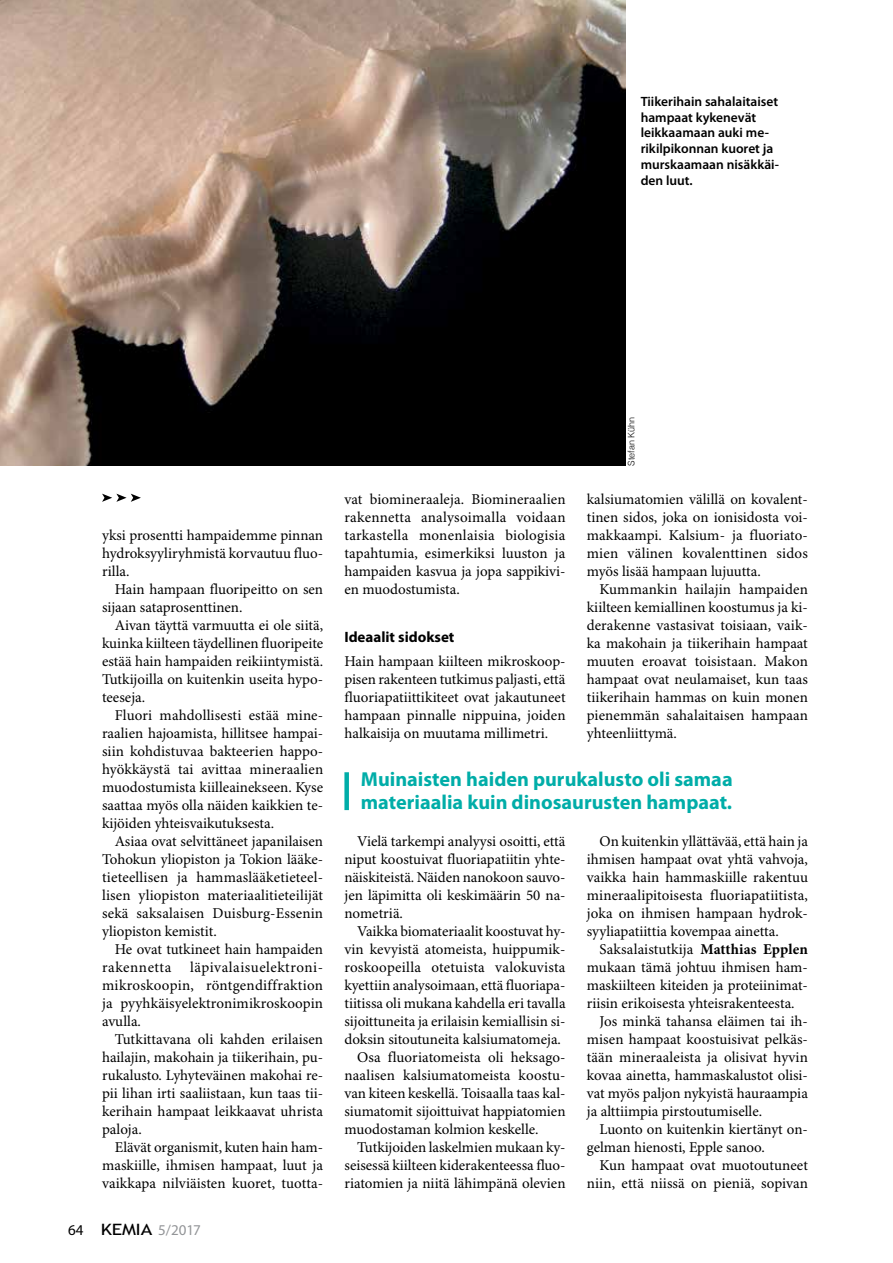
<style>
.page{position:relative;width:893px;height:1263px;background:#fff}
.page>*{position:absolute;margin:0;border:0;box-sizing:border-box;transform-origin:0 0}
.t1{font:700 20.25px/22.5px "Myriad Pro";color:#00ada8}
.t2{font:15px/18px "Minion Pro";color:#000;text-align:justify}
.t3{font:700 15px "Myriad Pro";color:#000}
.t4{font:15px "Myriad Pro";color:#939598}
.t5{font:600 13.5px/15.8px "Myriad Pro";color:#000}
.t6{font:300 9px "Helvetica";color:#000}
.s1{color:#000}
.s2{font-family:"Trebuchet MS";font-size:15.6px;color:#000}
.s3{font-weight:700}
</style>
<div class="page">
<img style="left:0;top:0;width:625px;height:466px">
<div style="left:344px;top:772px;width:5px;height:38px;background:#00ada8"></div>
<svg style="left:102px;top:494px;width:39px;height:8px"></svg>
<p class="t5" style="left:641px;top:94px;width:140px">Tiikerihain sahalaitaiset hampaat kykenevät leikkaamaan auki me&shy;rikilpikonnan kuoret ja murskaamaan nisäkkäi&shy;den luut.</p>
<p class="t2" style="left:102px;top:527px;width:223px">yksi prosentti hampaidemme pinnan hydroksyyliryhmistä korvautuu fluo&shy;rilla.</p>
<p class="t2" style="left:102px;top:581px;width:223px;text-indent:13px">Hain hampaan fluoripeitto on sen sijaan sataprosenttinen.</p>
<p class="t2" style="left:102px;top:617px;width:223px;text-indent:13px">Aivan täyttä varmuutta ei ole siitä, kuinka kiilteen täydellinen fluoripeite estää hain hampaiden reikiintymistä.<br>Tutkijoilla on kuitenkin useita hypo&shy;teeseja.</p>
<p class="t2" style="left:102px;top:707px;width:223px;text-indent:13px">Fluori mahdollisesti estää mine&shy;raalien hajoamista, hillitsee hampai&shy;siin kohdistuvaa bakteerien happo&shy;hyökkäystä tai avittaa mineraalien muodostumista kiilleainekseen. Kyse saattaa myös olla näiden kaikkien te&shy;kijöiden yhteisvaikutuksesta.</p>
<p class="t2" style="left:102px;top:833px;width:223px;text-indent:13px">Asiaa ovat selvittäneet japanilaisen Tohokun yliopiston ja Tokion lääke&shy;tieteellisen ja hammaslääketieteel&shy;lisen yliopiston materiaalitieteilijät sekä saksalaisen Duisburg-Essenin yliopiston kemistit.</p>
<p class="t2" style="left:102px;top:941px;width:223px;text-indent:13px">He ovat tutkineet hain hampaiden rakennetta läpivalaisuelektroni&shy;mikroskoopin, röntgendiffraktion ja pyyhkäisyelektronimikroskoopin avulla.</p>
<p class="t2" style="left:102px;top:1031px;width:223px;text-indent:13px">Tutkittavana oli kahden erilaisen hailajin, makohain ja tiikerihain, pu&shy;rukalusto. Lyhyteväinen makohai re&shy;pii lihan irti saaliistaan, kun taas tii&shy;kerihain hampaat leikkaavat uhrista paloja.</p>
<p class="t2" style="left:102px;top:1139px;width:223px;text-indent:13px">Elävät organismit, kuten hain ham&shy;maskiille, ihmisen hampaat, luut ja vaikkapa nilviäisten kuoret, tuotta-</p>
<p class="t4" style="left:68px;top:1220px;width:134px"><span class="s1">64</span> <span class="s2">KEMIA</span> 5/2017</p>
<p class="t2" style="left:344px;top:491px;width:223px">vat biomineraaleja. Biomineraalien rakennetta analysoimalla voidaan tarkastella monenlaisia biologisia tapahtumia, esimerkiksi luuston ja hampaiden kasvua ja jopa sappikivi&shy;en muodostumista.</p>
<p class="t3" style="left:344px;top:628px;width:112px">Ideaalit sidokset</p>
<p class="t2" style="left:344px;top:653px;width:223px">Hain hampaan kiilteen mikroskoop&shy;pisen rakenteen tutkimus paljasti, että fluoriapatiittikiteet ovat jakautuneet hampaan pinnalle nippuina, joiden halkaisija on muutama millimetri.</p>
<p class="t6" style="left:624px;top:466px;width:51px;rotate:-90deg">Stefan Kühn</p>
<p class="t2" style="left:587px;top:491px;width:223px">kalsiumatomien välillä on kovalent&shy;tinen sidos, joka on ionisidosta voi&shy;makkaampi. Kalsium- ja fluoriato&shy;mien välinen kovalenttinen sidos myös lisää hampaan lujuutta.</p>
<p class="t2" style="left:587px;top:581px;width:223px;text-indent:13px">Kummankin hailajin hampaiden kiilteen kemiallinen koostumus ja ki&shy;derakenne vastasivat toisiaan, vaik&shy;ka makohain ja tiikerihain hampaat muuten eroavat toisistaan. Makon hampaat ovat neulamaiset, kun taas tiikerihain hammas on kuin monen pienemmän sahalaitaisen hampaan yhteenliittymä.</p>
<h1 class="t1" style="left:361px;top:768px;width:373px">Muinaisten haiden purukalusto oli samaa materiaalia kuin dinosaurusten hampaat.</h1>
<p class="t2" style="left:344px;top:833px;width:223px;text-indent:13px">Vielä tarkempi analyysi osoitti, että niput koostuivat fluoriapatiitin yhte&shy;näiskiteistä. Näiden nanokoon sauvo&shy;jen läpimitta oli keskimäärin 50 na&shy;nometriä.</p>
<p class="t2" style="left:357px;top:923px;width:210px">Vaikka biomateriaalit koostuvat hy-</p>
<p class="t2" style="left:344px;top:941px;width:223px">vin kevyistä atomeista, huippumik-</p>
<p class="t2" style="left:344px;top:959px;width:223px">roskoopeilla otetuista valokuvista</p>
<p class="t2" style="left:344px;top:977px;width:223px">kyettiin analysoimaan, että fluoriapa-</p>
<p class="t2" style="left:344px;top:995px;width:223px">tiitissa oli mukana kahdella eri tavalla</p>
<p class="t2" style="left:344px;top:1013px;width:223px">sijoittuneita ja erilaisin kemiallisin si-</p>
<p class="t2" style="left:344px;top:1031px;width:218px">doksin sitoutuneita kalsiumatomeja.</p>
<p class="t2" style="left:357px;top:1049px;width:210px">Osa fluoriatomeista oli heksago-</p>
<p class="t2" style="left:344px;top:1067px;width:223px">naalisen kalsiumatomeista koostu-</p>
<p class="t2" style="left:344px;top:1085px;width:223px">van kiteen keskellä. Toisaalla taas kal-</p>
<p class="t2" style="left:344px;top:1103px;width:223px">siumatomit sijoittuivat happiatomien</p>
<p class="t2" style="left:344px;top:1121px;width:196px">muodostaman kolmion keskelle.</p>
<p class="t2" style="left:357px;top:1139px;width:210px">Tutkijoiden laskelmien mukaan ky-</p>
<p class="t2" style="left:344px;top:1157px;width:223px">seisessä kiilteen kiderakenteessa fluo-</p>
<p class="t2" style="left:344px;top:1175px;width:223px">riatomien ja niitä lähimpänä olevien</p>
<p class="t2" style="left:587px;top:833px;width:223px;text-indent:13px">On kuitenkin yllättävää, että hain ja ihmisen hampaat ovat yhtä vahvoja, vaikka hain hammaskiille rakentuu mineraalipitoisesta fluoriapatiitista, joka on ihmisen hampaan hydrok&shy;syyliapatiittia kovempaa ainetta.</p>
<p class="t2" style="left:600px;top:941px;width:210px">Saksalaistutkija <span class="s3">Matthias Epplen</span></p>
<p class="t2" style="left:587px;top:959px;width:223px">mukaan tämä johtuu ihmisen ham-</p>
<p class="t2" style="left:587px;top:977px;width:223px">maskiilteen kiteiden ja proteiinimat-</p>
<p class="t2" style="left:587px;top:995px;width:209px">riisin erikoisesta yhteisrakenteesta.</p>
<p class="t2" style="left:600px;top:1013px;width:210px">Jos minkä tahansa eläimen tai ih-</p>
<p class="t2" style="left:587px;top:1031px;width:223px">misen hampaat koostuisivat pelkäs-</p>
<p class="t2" style="left:587px;top:1049px;width:223px">tään mineraaleista ja olisivat hyvin</p>
<p class="t2" style="left:587px;top:1067px;width:223px">kovaa ainetta, hammaskalustot olisi-</p>
<p class="t2" style="left:587px;top:1085px;width:223px">vat myös paljon nykyistä hauraampia</p>
<p class="t2" style="left:587px;top:1103px;width:177px">ja alttiimpia pirstoutumiselle.</p>
<p class="t2" style="left:600px;top:1121px;width:210px">Luonto on kuitenkin kiertänyt on-</p>
<p class="t2" style="left:587px;top:1139px;width:180px">gelman hienosti, Epple sanoo.</p>
<p class="t2" style="left:600px;top:1157px;width:210px">Kun hampaat ovat muotoutuneet</p>
<p class="t2" style="left:587px;top:1175px;width:223px">niin, että niissä on pieniä, sopivan</p>
</div>
